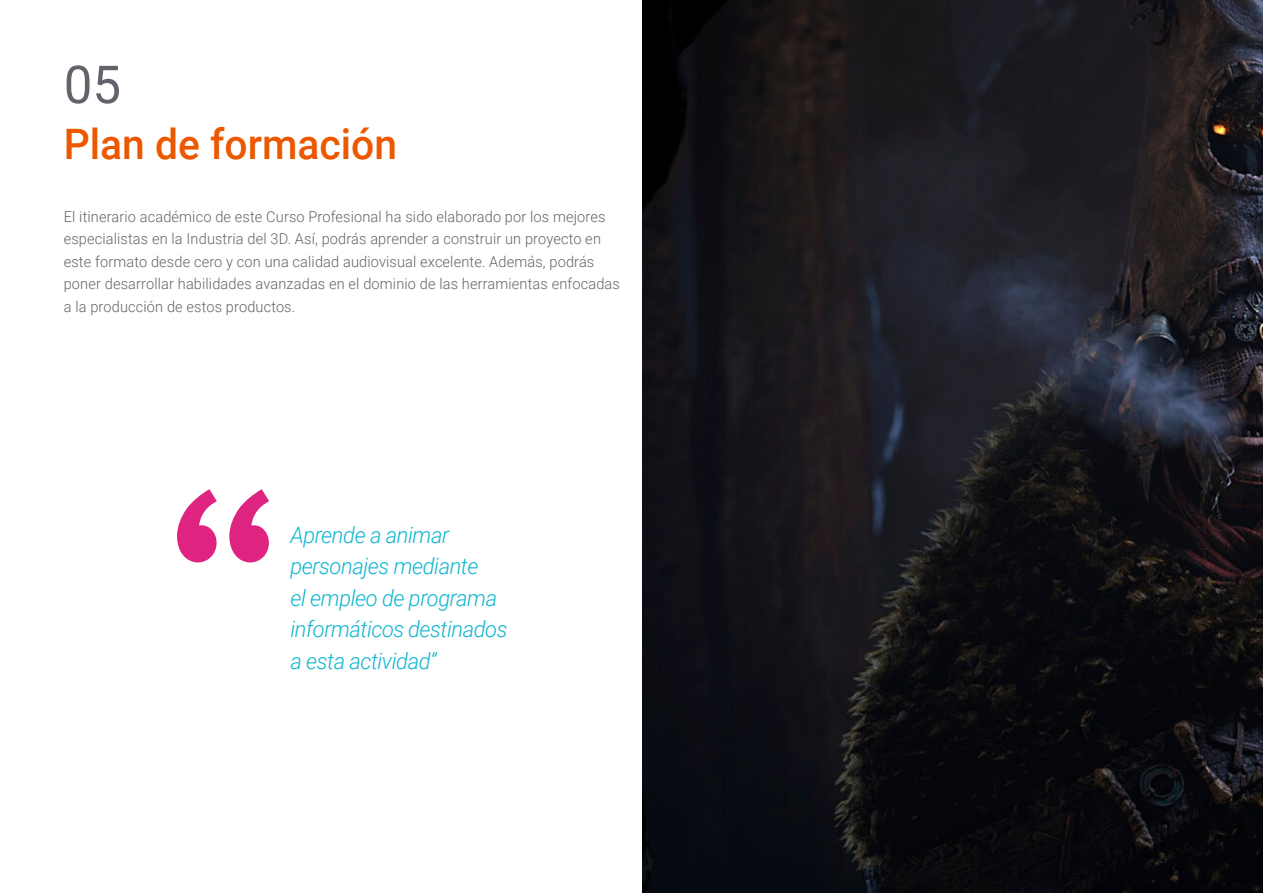
<style>
.page{position:relative;width:1263px;height:893px;background:#fff}
.page>*{position:absolute;margin:0;border:0;box-sizing:border-box;transform-origin:0 0}
.t1{font:52.5px "Roboto";color:#61646a}
.t2{font:500 42px "Roboto";color:#ec5800}
.t3{font:italic 300 22.5px/31.5px "Roboto";letter-spacing:-.02em;color:#0fb6cf}
.t4{font:300 15px/22.5px "Roboto";letter-spacing:.01em;color:#61646a}
</style>
<div class="page">
<svg style="left:177px;top:489px;width:92px;height:73px"></svg>
<img style="left:642px;top:0;width:621px;height:893px">
<h1 class="t1" style="left:64px;top:48px;width:59px">05</h1>
<h2 class="t2" style="left:64px;top:115px;width:335px">Plan de formación</h2>
<p class="t4" style="left:64px;top:204px;width:558px">El itinerario académico de este Curso Profesional ha sido elaborado por los mejores especialistas en la Industria del 3D. Así, podrás aprender a construir un proyecto en este formato desde cero y con una calidad audiovisual excelente. Además, podrás poner desarrollar habilidades avanzadas en el dominio de las herramientas enfocadas a la producción de estos productos.</p>
<h3 class="t3" style="left:290px;top:518px;width:219px">Aprende a animar personajes mediante<br>el empleo de programa informáticos destinados a esta actividad”</h3>
</div>
